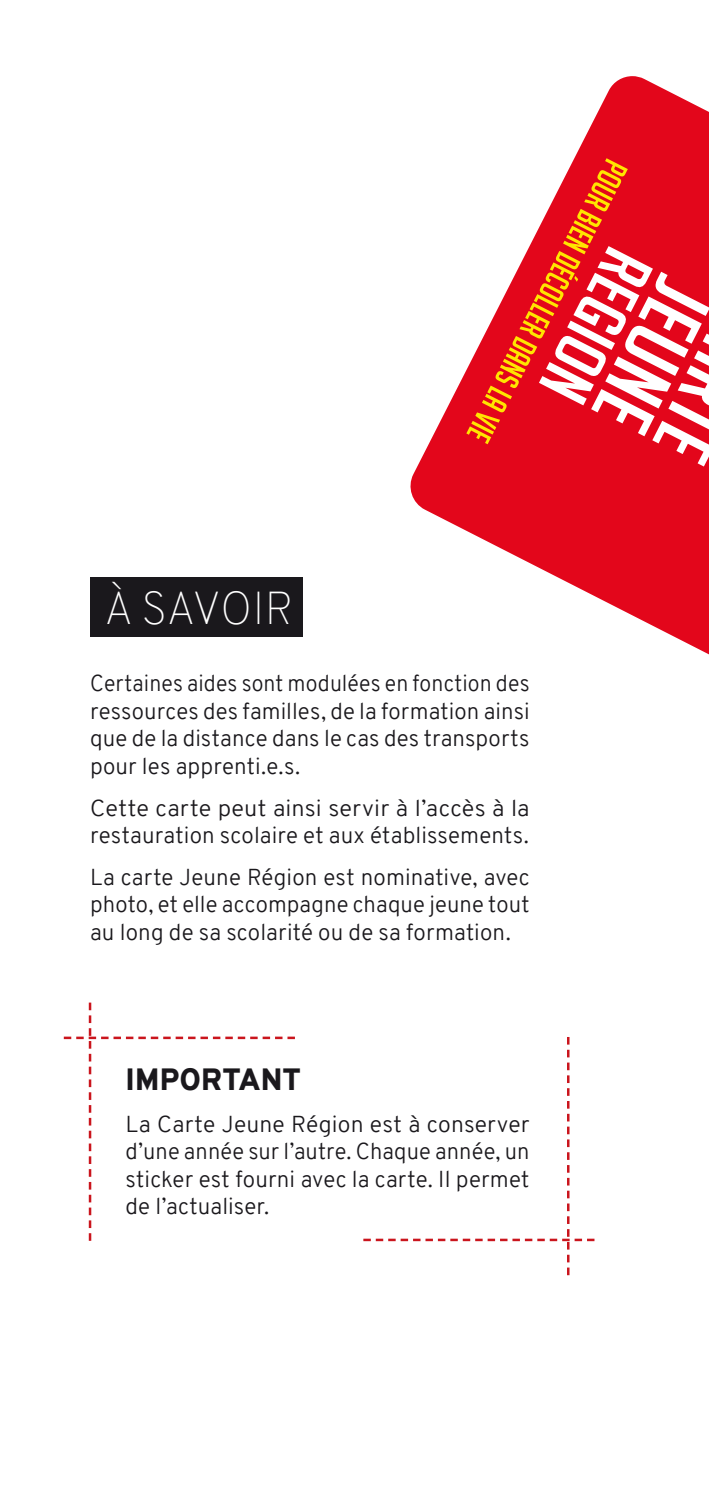
<style>
.page{position:relative;width:709px;height:1489px;background:#fff}
.page>*{position:absolute;margin:0;border:0;box-sizing:border-box;transform-origin:0 0}
.t1{font:100 45px "Overpass";letter-spacing:-.01em;color:#fff}
.t2{font:900 30px "Overpass";letter-spacing:.005em;color:#1a181c}
.t3{font:300 22.5px/27.5px "Overpass";letter-spacing:.01em;color:#1a181c;text-align:justify}
.t4{font:300 22.5px/27.5px "Overpass";letter-spacing:.01em;color:#1a181c;text-align:justify;scale:.95 1}
.t5{font:300 22.5px/27.5px "Overpass";letter-spacing:.01em;color:#1a181c;scale:1.05 1}
</style>
<div class="page">
<div style="left:90px;top:577px;width:213px;height:59px;background:#1a181c"></div>
<svg style="left:410px;top:76px;width:299px;height:578px"></svg>
<svg style="left:466px;top:158px;width:243px;height:308px"></svg>
<svg style="left:64px;top:1002px;width:231px;height:238px"></svg>
<svg style="left:363px;top:1037px;width:231px;height:238px"></svg>
<h1 class="t1" style="left:104px;top:575px;width:190px">À SAVOIR</h1>
<p class="t4" style="left:90px;top:670px;width:464px">Certaines aides sont modulées en fonction des ressources des familles, de la formation ainsi que de la distance dans le cas des transports pour les apprenti.e.s.</p>
<p class="t5" style="left:90px;top:794px;width:420px">Cette carte peut ainsi servir à l’accès à la restauration scolaire et aux établissements.</p>
<p class="t3" style="left:90px;top:863px;width:441px">La carte Jeune Région est nominative, avec photo, et elle accompagne chaque jeune tout au long de sa scolarité ou de sa formation.</p>
<h2 class="t2" style="left:125px;top:1058px;width:177px">IMPORTANT</h2>
<p class="t3" style="left:125px;top:1110px;width:405px">La Carte Jeune Région est à conserver d’une année sur l’autre. Chaque année, un sticker est fourni avec la carte. Il permet de l’actualiser.</p>
</div>
